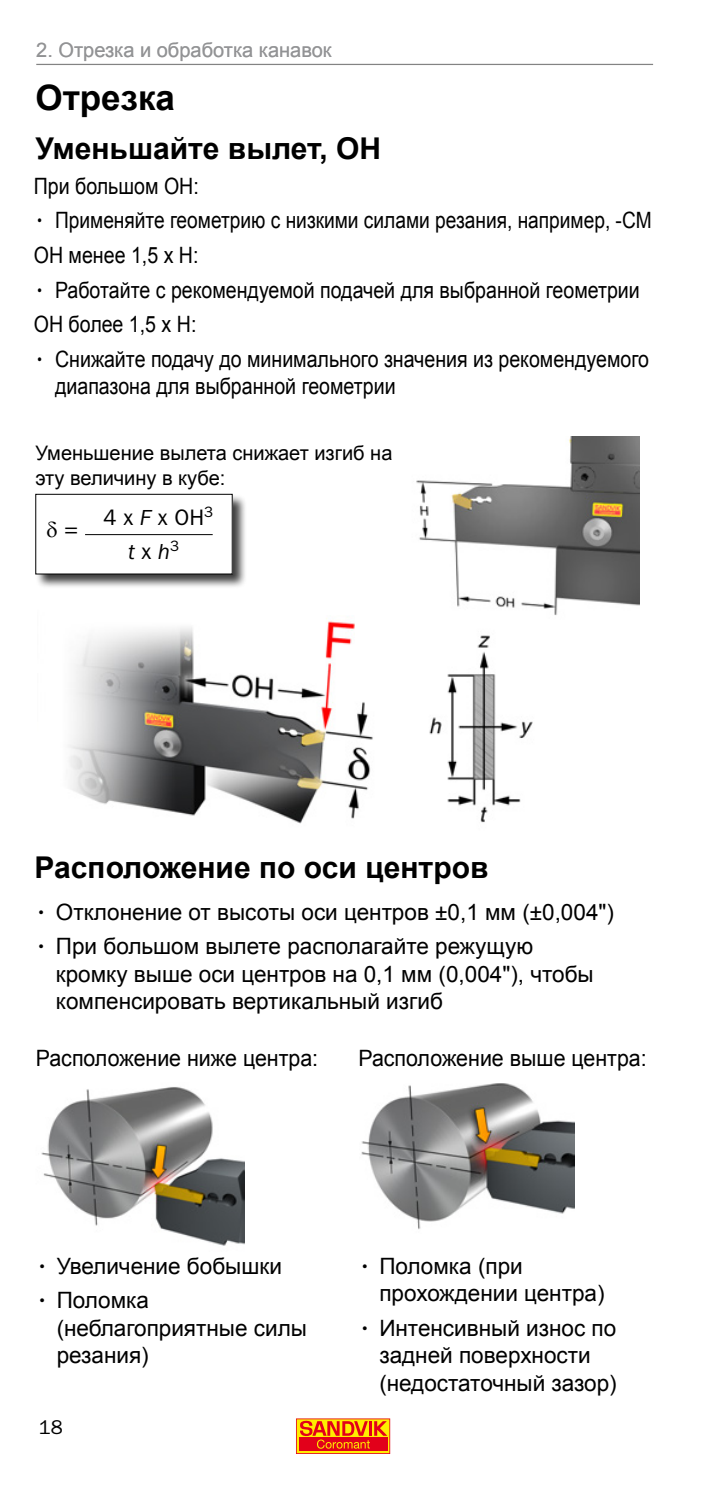
<style>
.page{position:relative;width:709px;height:1489px;background:#fff}
.page>*{position:absolute;margin:0;border:0;box-sizing:border-box;transform-origin:0 0}
.t1{font:700 35px "Arial";color:#000}
.t2{font:700 30px "Arial";color:#000}
.t3{font:22.5px/27.5px "Arial";color:#000}
.t4{font:22.5px/34.5px "Arial";color:#000;scale:.87 1}
.t5{font:22.5px/34.5px "Arial";color:#000;scale:.85 1}
.t6{font:22.5px "Arial";color:#000;scale:.95 1}
.t7{font:22.5px "ITC Franklin Gothic Std";color:#000}
.t8{font:italic 22.5px "ITC Franklin Gothic Std";color:#000}
.t9{font:20px/25px "Arial";color:#000}
.t10{font:20px "Arial";color:#87888a}
.t11{font:20px "ITC Franklin Gothic Std";color:#000}
.s1{font-family:"ITC Franklin Gothic Std"}
.s2{font-style:italic}
.s3{font-style:normal}
</style>
<div class="page">
<hr style="left:36px;top:64px;width:617px;height:1px;background:#000">
<svg style="left:296px;top:1418px;width:94px;height:35px;background:#ee6412"></svg>
<div style="left:35px;top:494px;width:212px;height:95px;background:#000;opacity:.75"></div>
<div style="left:36px;top:494px;width:196px;height:80px;background:#fff"></div>
<div style="left:35px;top:494px;width:197px;height:80px;border:1px solid #000"></div>
<hr style="left:85px;top:534px;width:128px;height:1px;background:#000">
<img style="left:41px;top:1087px;width:203px;height:159px">
<img style="left:361px;top:1083px;width:213px;height:147px">
<img style="left:429px;top:635px;width:104px;height:188px">
<img style="left:68px;top:618px;width:305px;height:206px">
<img style="left:416px;top:437px;width:223px;height:178px">
<p class="t10" style="left:36px;top:37px;width:297px">2. Отрезка и обработка канавок</p>
<h1 class="t1" style="left:35px;top:74px;width:141px">Отрезка</h1>
<h2 class="t2" style="left:35px;top:129px;width:347px">Уменьшайте вылет, OH</h2>
<p class="t4" style="left:34px;top:169px;width:191px">При большом OH:</p>
<p class="t5" style="left:34px;top:203px;width:728px"><span class="s1">•</span> Применяйте геометрию с низкими силами резания, например, -CM<br>OH менее 1,5 x H:</p>
<p class="t4" style="left:34px;top:273px;width:698px"><span class="s1">•</span> Работайте с рекомендуемой подачей для выбранной геометрии<br>OH более 1,5 x H:</p>
<p class="t4" style="left:55px;top:345px;width:684px;line-height:27.5px;text-indent:-21px"><span class="s1">•</span> Снижайте подачу до минимального значения из рекомендуемого диапазона для выбранной геометрии</p>
<p class="t9" style="left:35px;top:441px;width:358px">Уменьшение вылета снижает изгиб на эту величину в кубе:</p>
<p class="t7" style="left:64px;top:516px;width:15px">=</p>
<p class="t7" style="left:103px;top:504px;width:112px">4 x <span class="s2">F</span> x OH<sup>3</sup></p>
<p class="t8" style="left:128px;top:538px;width:53px">t <span class="s3">x</span> h<sup>3</sup></p>
<h2 class="t2" style="left:35px;top:847px;width:455px">Расположение по оси центров</h2>
<p class="t3" style="left:35px;top:898px;width:581px"><span class="s1">•</span> Отклонение от высоты оси центров ±0,1 мм (±0,004")</p>
<p class="t3" style="left:56px;top:932px;width:539px;text-indent:-21px"><span class="s1">•</span> При большом вылете располагайте режущую кромку выше оси центров на 0,1 мм (0,004"), чтобы компенсировать вертикальный изгиб</p>
<p class="t6" style="left:36px;top:1043px;width:299px">Расположение ниже центра:</p>
<p class="t6" style="left:358px;top:1043px;width:305px">Расположение выше центра:</p>
<p class="t3" style="left:35px;top:1251px;width:248px"><span class="s1">•</span> Увеличение бобышки</p>
<p class="t3" style="left:57px;top:1286px;width:252px;text-indent:-21px"><span class="s1">•</span> Поломка (неблагоприятные силы резания)</p>
<p class="t11" style="left:39px;top:1415px;width:26px">18</p>
<p class="t3" style="left:379px;top:1251px;width:227px;text-indent:-21px"><span class="s1">•</span> Поломка (при прохождении центра)</p>
<p class="t3" style="left:379px;top:1314px;width:239px;text-indent:-21px"><span class="s1">•</span> Интенсивный износ по задней поверхности (недостаточный зазор)</p>
</div>
